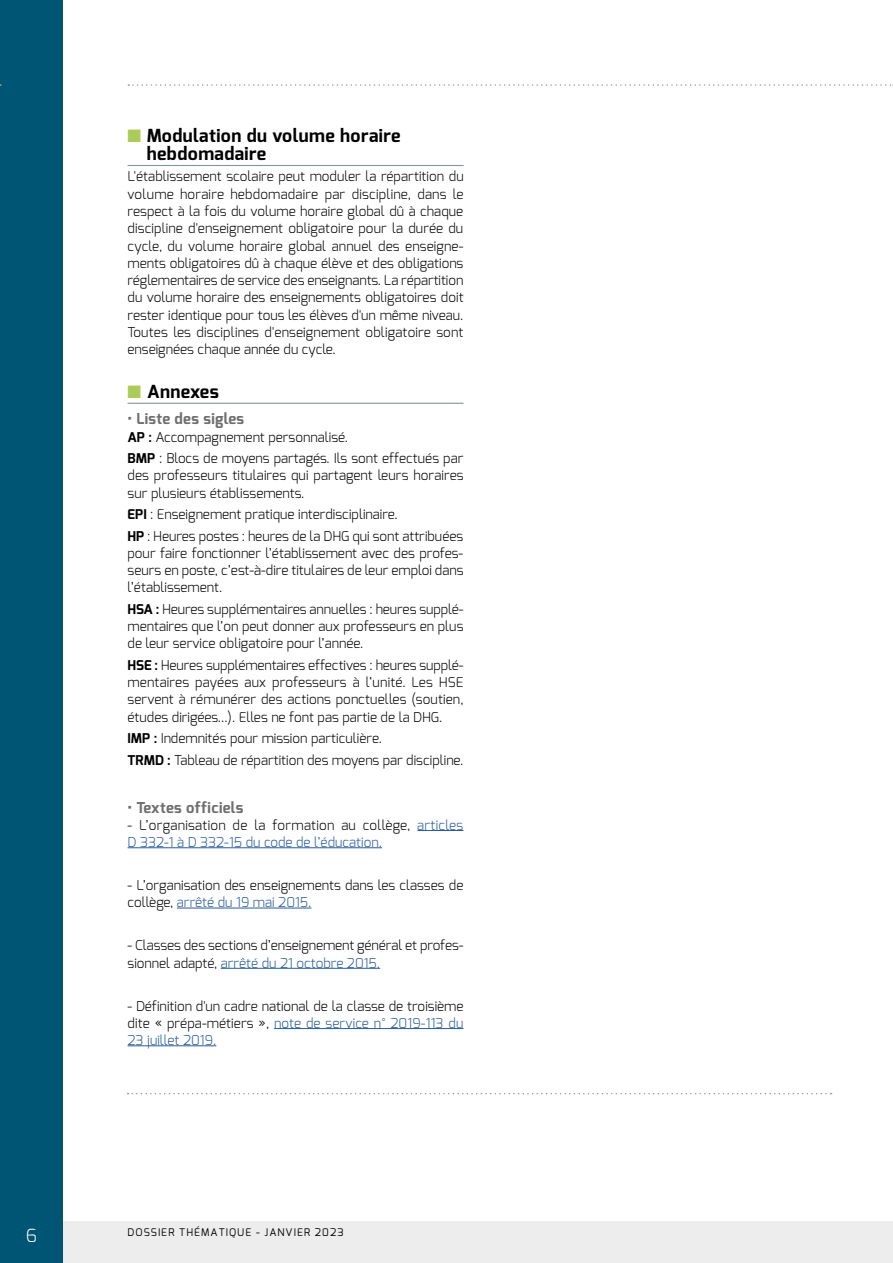
<style>
.page{position:relative;width:893px;height:1263px;background:#fff}
.page>*{position:absolute;margin:0;border:0;box-sizing:border-box;transform-origin:0 0}
.t1{font:700 18px/18px "Exo";letter-spacing:.025em;color:#000}
.t2{font:300 18px "Exo";color:#fff}
.t3{font:700 15px "Exo";letter-spacing:.02em;color:#706f6f}
.t4{font:300 13.5px/17.2px "Exo";color:#000}
.t5{font:300 13.5px/17.2px "Exo";letter-spacing:.015em;color:#275b9b}
.t6{font:10.5px "Exo";letter-spacing:.1em;color:#000}
.s1{color:#abcc58}
.s2{font-weight:700}
.s3{color:#000}
.s4{color:#275b9b}
</style>
<div class="page">
<div style="left:0;top:1221px;width:893px;height:42px;background:#ededed"></div>
<div style="left:0;top:0;width:63px;height:1263px;background:#005575"></div>
<svg style="left:128px;top:84px;width:765px;height:2px"></svg>
<svg style="left:128px;top:1093px;width:704px;height:1px"></svg>
<hr style="left:128px;top:165px;width:335px;height:1px;background:#85959d">
<hr style="left:128px;top:403px;width:335px;height:1px;background:#85959d">
<hr style="left:417px;top:830px;width:46px;height:1px;background:#275b9b">
<hr style="left:128px;top:847px;width:254px;height:1px;background:#275b9b">
<hr style="left:177px;top:908px;width:135px;height:1px;background:#275b9b">
<hr style="left:221px;top:968px;width:159px;height:1px;background:#275b9b">
<hr style="left:274px;top:1028px;width:189px;height:1px;background:#275b9b">
<hr style="left:128px;top:1045px;width:88px;height:1px;background:#275b9b">
<h1 class="t2" style="left:26px;top:1223px;width:13px">6</h1>
<h1 class="t1" style="left:147px;top:127px;width:255px;text-indent:-19px"><span class="s1">■</span> Modulation du volume horaire hebdomadaire</h1>
<p class="t4" style="left:128px;top:168px;width:338px;text-align:justify">L'établissement scolaire peut moduler la répartition du volume horaire hebdomadaire par discipline, dans le respect à la fois du volume horaire global dû à chaque discipline d'enseignement obligatoire pour la durée du cycle, du volume horaire global annuel des enseigne&shy;ments obligatoires dû à chaque élève et des obligations réglementaires de service des enseignants. La répartition du volume horaire des enseignements obligatoires doit rester identique pour tous les élèves d'un même niveau.<br>Toutes les disciplines d'enseignement obligatoire sont enseignées chaque année du cycle.</p>
<h1 class="t1" style="left:128px;top:382px;width:93px"><span class="s1">■</span> Annexes</h1>
<p class="t3" style="left:128px;top:409px;width:118px">• Liste des sigles</p>
<p class="t4" style="left:128px;top:426px;width:337px;line-height:21.5px"><span class="s2">AP :</span> Accompagnement personnalisé.<br><span class="s2">BMP</span> : Blocs de moyens partagés. Ils sont effectués par</p>
<p class="t4" style="left:128px;top:467px;width:338px">des professeurs titulaires qui partagent leurs horaires sur plusieurs établissements.</p>
<p class="t4" style="left:128px;top:503px;width:337px;line-height:21.5px"><span class="s2">EPI</span> : Enseignement pratique interdisciplinaire.<br><span class="s2">HP</span> : Heures postes : heures de la DHG qui sont attribuées</p>
<p class="t4" style="left:128px;top:544px;width:337px;text-align:justify">pour faire fonctionner l’établissement avec des profes&shy;seurs en poste, c’est-à-dire titulaires de leur emploi dans l’établissement.</p>
<p class="t4" style="left:128px;top:600px;width:337px;text-align:justify"><span class="s2">HSA :</span> Heures supplémentaires annuelles : heures supplé&shy;mentaires que l’on peut donner aux professeurs en plus de leur service obligatoire pour l’année.</p>
<p class="t4" style="left:128px;top:656px;width:338px;text-align:justify"><span class="s2">HSE :</span> Heures supplémentaires effectives : heures supplé&shy;mentaires payées aux professeurs à l’unité. Les HSE servent à rémunérer des actions ponctuelles (soutien, études dirigées...). Elles ne font pas partie de la DHG.</p>
<p class="t4" style="left:128px;top:727px;width:337px;line-height:21.5px"><span class="s2">IMP :</span> Indemnités pour mission particulière.<br><span class="s2">TRMD :</span> Tableau de répartition des moyens par discipline.</p>
<p class="t3" style="left:128px;top:797px;width:117px">• Textes officiels</p>
<p class="t5" style="left:128px;top:816px;width:337px"><span class="s3">- L’organisation de la formation au collège,</span> articles<br>D 332-1 à D 332-15 du code de l’éducation.</p>
<p class="t4" style="left:128px;top:876px;width:337px">- L’organisation des enseignements dans les classes de collège, <span class="s4">arrêté du 19 mai 2015.</span></p>
<p class="t4" style="left:128px;top:937px;width:338px">- Classes des sections d’enseignement général et profes&shy;sionnel adapté, <span class="s4">arrêté du 21 octobre 2015.</span></p>
<p class="t4" style="left:128px;top:997px;width:337px;text-align:justify">- Définition d'un cadre national de la classe de troisième dite « prépa-métiers », <span class="s4">note de service n° 2019-113 du 23 juillet 2019.</span></p>
<p class="t6" style="left:128px;top:1225px;width:218px">DOSSIER THÉMATIQUE - JANVIER 2023</p>
</div>
